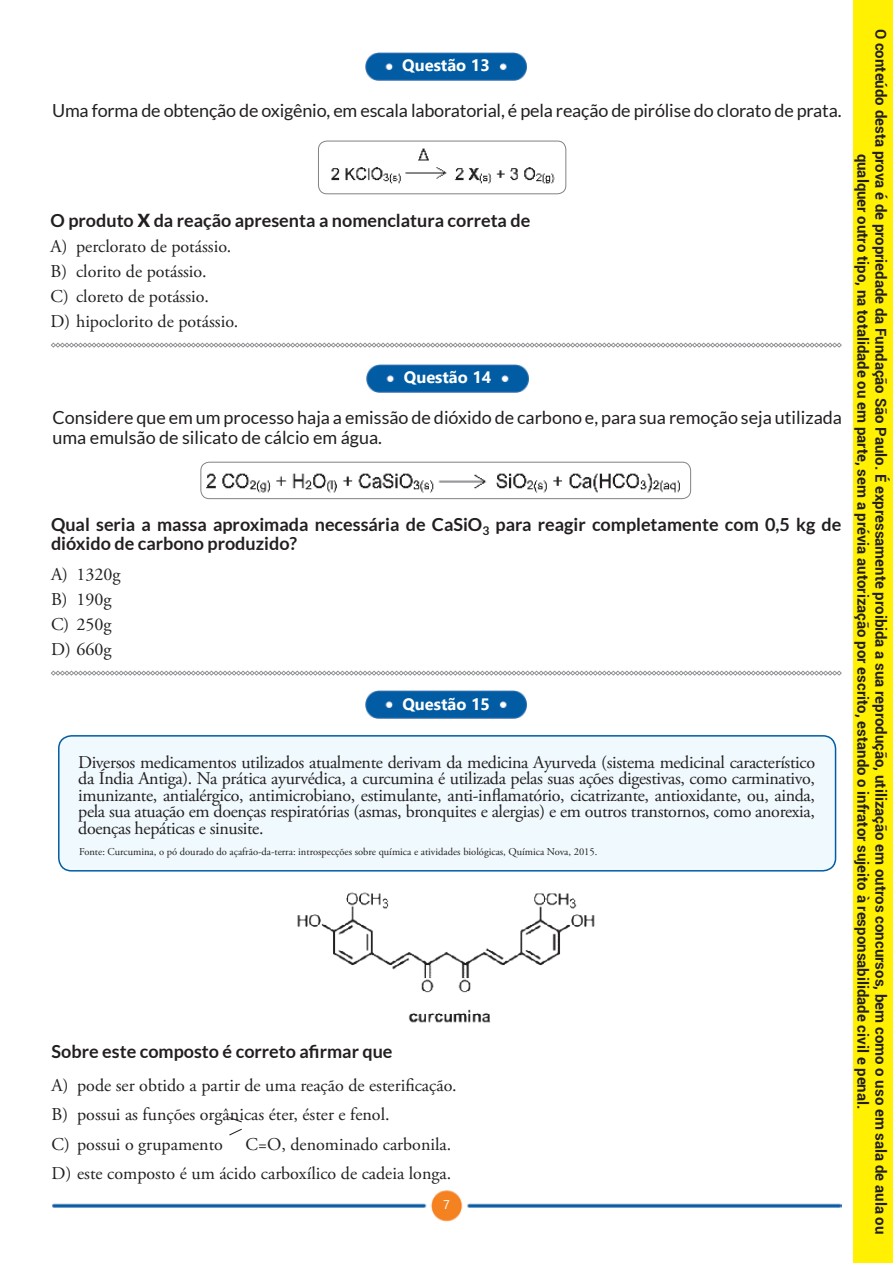
<style>
.page{position:relative;width:893px;height:1263px;background:#fff}
.page>*{position:absolute;margin:0;border:0;box-sizing:border-box;transform-origin:0 0}
.Texto_box{font:18px/16.5px "Adobe Garamond Pro";letter-spacing:-.02em;color:#231f20;text-align:justify}
.Alternativas{font:18px "Adobe Garamond Pro";color:#231f20}
.t1{font:18px/19.5px "Lato";color:#231f20}
.Alternativas-2{font:700 18px/19.5px "Lato";color:#231f20}
.t2{font:700 16.5px "Segoe UI";color:#fff}
.t3{font:700 15px/18px "Roboto";color:#231f20;text-align:center}
.t4{font:12.6px "Segoe UI";color:#fff}
.Legenda{font:10.5px "Adobe Garamond Pro";color:#231f20}
.s1{font-weight:900}
</style>
<div class="page">
<img style="left:52px;top:1190px;width:790px;height:32px">
<div style="left:59px;top:736px;width:776px;height:135px;background:#f0f9fd;border-radius:13px"></div>
<div style="left:58px;top:735px;width:778px;height:136px;border:2px solid #015ca3;border-radius:13px"></div>
<img style="left:365px;top:53px;width:162px;height:28px">
<img style="left:331px;top:148px;width:224px;height:36px">
<img style="left:366px;top:364px;width:163px;height:28px">
<img style="left:365px;top:690px;width:162px;height:28px">
<svg style="left:51px;top:671px;width:791px;height:5px"></svg>
<svg style="left:51px;top:343px;width:791px;height:5px"></svg>
<img style="left:206px;top:473px;width:474px;height:20px">
<img style="left:297px;top:892px;width:298px;height:131px">
<div style="left:318px;top:141px;width:248px;height:53px;border:1px solid #808285;border-radius:9px"></div>
<div style="left:200px;top:462px;width:491px;height:37px;border:1px solid #808285;border-radius:9px"></div>
<svg style="left:228px;top:1117px;width:14px;height:19px"></svg>
<div style="left:853px;top:0;width:40px;height:1263px;background:#fff101"></div>
<p class="t2" style="left:402px;top:52px;width:89px">Questão 13</p>
<p class="t1" style="left:52px;top:101px;width:791px">Uma forma de obtenção de oxigênio, em escala laboratorial, é pela reação de pirólise do clorato de prata.</p>
<p class="Alternativas-2" style="left:51px;top:210px;width:481px">O produto <span class="s1">X</span> da reação apresenta a nomenclatura correta de</p>
<p class="Alternativas" style="left:51px;top:235px;width:182px">A) perclorato de potássio.</p>
<p class="Alternativas" style="left:51px;top:260px;width:157px">B) clorito de potássio.</p>
<p class="Alternativas" style="left:51px;top:285px;width:160px">C) cloreto de potássio.</p>
<p class="Alternativas" style="left:51px;top:310px;width:189px">D) hipoclorito de potássio.</p>
<p class="t2" style="left:404px;top:364px;width:89px">Questão 14</p>
<p class="t1" style="left:53px;top:408px;width:791px">Considere que em um processo haja a emissão de dióxido de carbono e, para sua remoção seja utilizada uma emulsão de silicato de cálcio em água.</p>
<p class="Alternativas-2" style="left:51px;top:514px;width:792px">Qual seria a massa aproximada necessária de CaSiO<sub>3</sub> para reagir completamente com 0,5 kg de dióxido de carbono produzido?</p>
<p class="Alternativas" style="left:51px;top:563px;width:71px">A) 1320g</p>
<p class="Alternativas" style="left:51px;top:588px;width:62px">B) 190g</p>
<p class="Alternativas" style="left:51px;top:613px;width:62px">C) 250g</p>
<p class="Alternativas" style="left:51px;top:638px;width:62px">D) 660g</p>
<p class="t2" style="left:402px;top:691px;width:89px">Questão 15</p>
<p class="Texto_box" style="left:78px;top:754px;width:738px">Diversos medicamentos utilizados atualmente derivam da medicina Ayurveda (sistema medicinal característico da Índia Antiga). Na prática ayurvédica, a curcumina é utilizada pelas suas ações digestivas, como carminativo, imunizante, antialérgico, antimicrobiano, estimulante, anti-inflamatório, cicatrizante, antioxidante, ou, ainda, pela sua atuação em doenças respiratórias (asmas, bronquites e alergias) e em outros transtornos, como anorexia, doenças hepáticas e sinusite.</p>
<p class="Legenda" style="left:79px;top:845px;width:520px">Fonte: Curcumina, o pó dourado do açafrão-da-terra: introspecções sobre química e atividades biológicas, Química Nova, 2015.</p>
<p class="Alternativas-2" style="left:52px;top:1041px;width:342px">Sobre este composto é correto afirmar que</p>
<p class="Alternativas" style="left:52px;top:1075px;width:406px">A) pode ser obtido a partir de uma reação de esterificação.</p>
<p class="Alternativas" style="left:52px;top:1104px;width:339px">B) possui as funções orgânicas éter, éster e fenol.</p>
<p class="Alternativas" style="left:52px;top:1133px;width:401px">C) possui o grupamento C=O, denominado carbonila.</p>
<p class="Alternativas" style="left:52px;top:1162px;width:401px">D) este composto é um ácido carboxílico de cadeia longa.</p>
<p class="t4" style="left:443px;top:1195px;width:8px">7</p>
<p class="t3" style="left:890px;top:29px;width:1207px;rotate:90deg">O conteúdo desta prova é de propriedade da Fundação São Paulo. É expressamente proibida a sua reprodução, utilização em outros concursos, bem como o uso em sala de aula ou qualquer outro tipo, na totalidade ou em parte, sem a prévia autorização por escrito, estando o infrator sujeito à responsabilidade civil e penal.</p>
</div>
